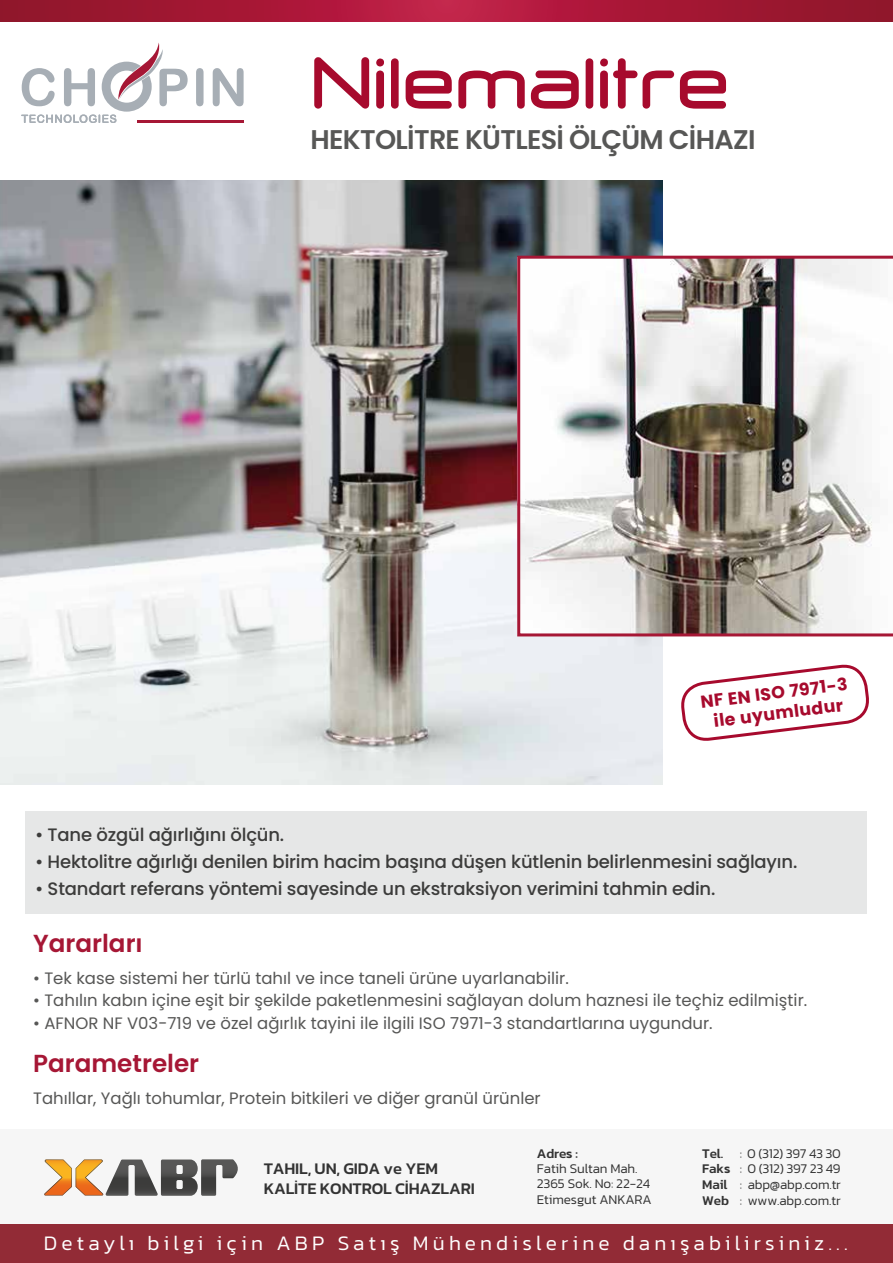
<style>
.page{position:relative;width:893px;height:1263px;background:#fff}
.page>*{position:absolute;margin:0;border:0;box-sizing:border-box;transform-origin:0 0}
.t1{font:600 27px "Poppins";letter-spacing:-.025em;color:#575756}
.t2{font:600 24.6px "Poppins";color:#a61735}
.t3{font:300 21px "Kanit";letter-spacing:.2em;color:#fff}
.t4{font:500 18px "Poppins";letter-spacing:-.01em;color:#3c3c3b}
.t5{font:700 17.4px "Poppins";color:#a70a2d}
.t6{font:16.5px "Poppins";color:#575756}
.t7{font:500 16.5px/19.8px "Kanit";letter-spacing:-.01em;color:#333}
.t8{font:300 13.5px/15.6px "Kanit";letter-spacing:-.01em;color:#333}
.t9{font:500 13.5px/15.6px "Kanit";letter-spacing:-.01em;color:#333}
</style>
<div class="page">
<svg style="left:196px;top:68px;width:8px;height:38px"></svg>
<svg style="left:213px;top:68px;width:31px;height:38px"></svg>
<svg style="left:21px;top:43px;width:167px;height:80px"></svg>
<hr style="left:137px;top:121px;width:107px;height:2px;background:#a61735">
<svg style="left:0;top:0;width:893px;height:21px;background:#a61936"></svg>
<div style="left:26px;top:812px;width:841px;height:102px;background:#e6e7e7"></div>
<svg style="left:314px;top:57px;width:55px;height:52px"></svg>
<svg style="left:376px;top:59px;width:8px;height:50px"></svg>
<svg style="left:391px;top:58px;width:8px;height:51px"></svg>
<svg style="left:406px;top:71px;width:46px;height:38px"></svg>
<svg style="left:458px;top:71px;width:67px;height:38px"></svg>
<svg style="left:531px;top:71px;width:48px;height:38px"></svg>
<svg style="left:586px;top:58px;width:7px;height:51px"></svg>
<svg style="left:600px;top:58px;width:37px;height:51px"></svg>
<svg style="left:643px;top:71px;width:31px;height:38px"></svg>
<svg style="left:680px;top:71px;width:46px;height:38px"></svg>
<img style="left:0;top:181px;width:662px;height:604px">
<svg style="left:681px;top:664px;width:188px;height:77px"></svg>
<img style="left:517px;top:256px;width:376px;height:380px">
<div style="left:0;top:1222px;width:893px;height:41px;background:#922b36"></div>
<div style="left:1px;top:1129px;width:892px;height:94px;background:#f6f6f6"></div>
<svg style="left:44px;top:1159px;width:194px;height:37px"></svg>
<h1 class="t1" style="left:310px;top:124px;width:446px">HEKTOLİTRE KÜTLESİ ÖLÇÜM CİHAZI</h1>
<p class="t5" style="left:699px;top:692px;width:149px;rotate:-7deg">NF EN ISO 7971-3</p>
<p class="t5" style="left:713px;top:711px;width:132px;rotate:-7deg">ile uyumludur</p>
<p class="t4" style="left:35px;top:824px;width:251px">• Tane özgül ağırlığını ölçün.</p>
<p class="t4" style="left:35px;top:851px;width:764px">• Hektolitre ağırlığı denilen birim hacim başına düşen kütlenin belirlenmesini sağlayın.</p>
<p class="t4" style="left:35px;top:878px;width:682px">• Standart referans yöntemi sayesinde un ekstraksiyon verimini tahmin edin.</p>
<h2 class="t2" style="left:33px;top:929px;width:111px">Yararları</h2>
<p class="t6" style="left:33px;top:968px;width:537px">• Tek kase sistemi her türlü tahıl ve ince taneli ürüne uyarlanabilir.</p>
<p class="t6" style="left:33px;top:991px;width:776px">• Tahılın kabın içine eşit bir şekilde paketlenmesini sağlayan dolum haznesi ile teçhiz edilmiştir.</p>
<p class="t6" style="left:33px;top:1013px;width:681px">• AFNOR NF V03-719 ve özel ağırlık tayini ile ilgili ISO 7971-3 standartlarına uygundur.</p>
<h2 class="t2" style="left:33px;top:1049px;width:168px">Parametreler</h2>
<p class="t6" style="left:33px;top:1088px;width:509px">Tahıllar, Yağlı tohumlar, Protein bitkileri ve diğer granül ürünler</p>
<p class="t7" style="left:264px;top:1158px;width:213px">TAHIL, UN, GIDA ve YEM<br>KALİTE KONTROL CİHAZLARI</p>
<p class="t9" style="left:537px;top:1145px;width:42px">Adres :</p>
<p class="t8" style="left:537px;top:1161px;width:116px">Fatih Sultan Mah.<br>2365 Sok. No: 22-24<br>Etimesgut ANKARA</p>
<p class="t9" style="left:702px;top:1145px;width:30px">Tel.<br>Faks<br>Mail<br>Web</p>
<p class="t8" style="left:740px;top:1145px;width:103px;text-align:justify">: 0 (312) 397 43 30 : 0 (312) 397 23 49 : abp@abp.com.tr : www.abp.com.tr</p>
<p class="t3" style="left:44px;top:1228px;width:805px">Detaylı bilgi için ABP Satış Mühendislerine danışabilirsiniz...</p>
</div>
